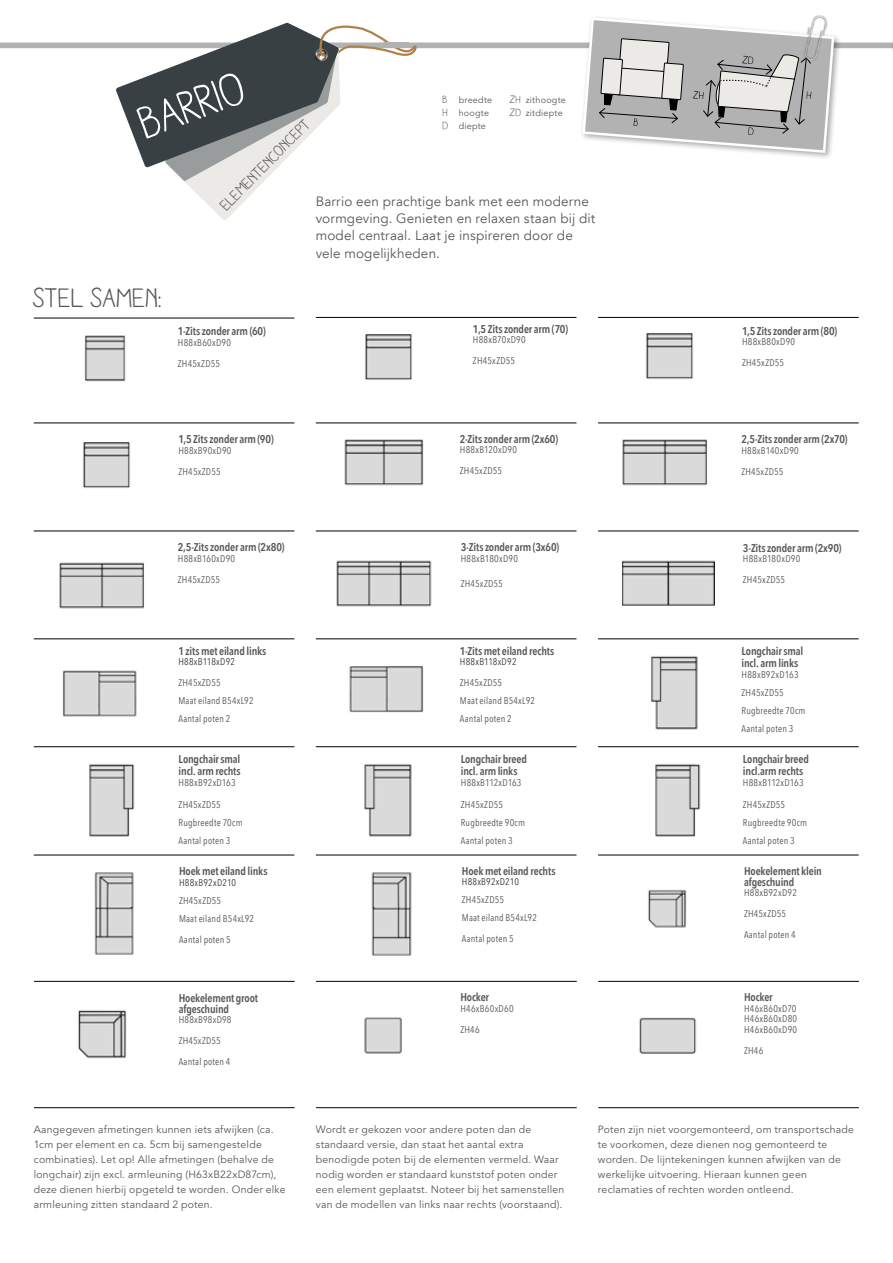
<style>
.page{position:relative;width:893px;height:1263px;background:#fff}
.page>*{position:absolute;margin:0;border:0;box-sizing:border-box;transform-origin:0 0}
.t1{font:45.9px "Aracne";color:#fff}
.t2{font:27.3px "Aracne";letter-spacing:-.005em;color:#575756}
.t3{font:15.45px "Aracne";color:#575756}
.t4{font:13.5px/17.2px "Avenir LT";letter-spacing:.01em;color:#575756}
.t5{font:600 11.25px/12px "Avenir Next Condensed";letter-spacing:-.015em;color:#575756}
.t6{font:10.5px/15px "Avenir LT Std";letter-spacing:.02em;color:#575756}
.t7{font:9.75px/18px "Avenir Next Condensed";letter-spacing:.02em;color:#575756}
.t8{font:9.75px "Avenir Next Condensed";letter-spacing:.025em;color:#3c3c3b}
.t9{font:9px/12.8px "Avenir LT Std";letter-spacing:.025em;color:#575756}
.s1{font-family:"Aracne";font-size:10.65px}
</style>
<div class="page">
<svg style="left:0;top:43px;width:891px;height:6px;fill:#b3b2b2"></svg>
<hr style="left:891px;top:40px;width:2px;height:106px;background:#000;opacity:.5">
<hr style="left:34px;top:318px;width:260px;height:1px;background:#000">
<hr style="left:316px;top:317px;width:260px;height:1px;background:#000">
<hr style="left:598px;top:317px;width:261px;height:1px;background:#000">
<hr style="left:34px;top:423px;width:260px;height:1px;background:#000">
<hr style="left:316px;top:423px;width:260px;height:1px;background:#000">
<hr style="left:598px;top:423px;width:261px;height:1px;background:#000">
<hr style="left:34px;top:531px;width:260px;height:1px;background:#000">
<hr style="left:316px;top:531px;width:260px;height:1px;background:#000">
<hr style="left:598px;top:531px;width:261px;height:1px;background:#000">
<hr style="left:34px;top:638px;width:260px;height:1px;background:#000">
<hr style="left:316px;top:638px;width:260px;height:1px;background:#000">
<hr style="left:598px;top:638px;width:261px;height:1px;background:#000">
<hr style="left:34px;top:746px;width:260px;height:1px;background:#000">
<hr style="left:316px;top:746px;width:260px;height:1px;background:#000">
<hr style="left:598px;top:746px;width:261px;height:1px;background:#000">
<hr style="left:34px;top:855px;width:260px;height:1px;background:#000">
<hr style="left:316px;top:855px;width:260px;height:1px;background:#000">
<hr style="left:598px;top:855px;width:261px;height:1px;background:#000">
<hr style="left:34px;top:981px;width:261px;height:1px;background:#000">
<hr style="left:316px;top:981px;width:261px;height:1px;background:#000">
<hr style="left:598px;top:981px;width:261px;height:1px;background:#000">
<hr style="left:34px;top:1107px;width:261px;height:1px;background:#000">
<hr style="left:316px;top:1107px;width:261px;height:1px;background:#000">
<hr style="left:598px;top:1107px;width:261px;height:1px;background:#000">
<svg style="left:116px;top:23px;width:301px;height:197px"></svg>
<div style="left:579px;top:14px;width:263px;height:146px;background:#000;opacity:.35"></div>
<svg style="left:581px;top:16px;width:255px;height:138px"></svg>
<div style="left:384px;top:43px;width:25px;height:5px;background:#b3b2b2"></div>
<img style="left:639px;top:1017px;width:58px;height:37px">
<img style="left:364px;top:1017px;width:38px;height:37px">
<img style="left:799px;top:14px;width:34px;height:50px">
<img style="left:344px;top:439px;width:80px;height:47px">
<img style="left:84px;top:335px;width:42px;height:47px">
<img style="left:365px;top:334px;width:47px;height:46px">
<img style="left:646px;top:333px;width:47px;height:46px">
<img style="left:83px;top:442px;width:47px;height:46px">
<img style="left:622px;top:439px;width:85px;height:47px">
<img style="left:59px;top:562px;width:85px;height:47px">
<img style="left:336px;top:560px;width:96px;height:47px">
<img style="left:62px;top:670px;width:75px;height:47px">
<img style="left:349px;top:666px;width:75px;height:47px">
<img style="left:371px;top:872px;width:41px;height:84px">
<img style="left:94px;top:872px;width:40px;height:83px">
<img style="left:648px;top:889px;width:39px;height:39px">
<img style="left:78px;top:1010px;width:49px;height:49px">
<img style="left:622px;top:560px;width:92px;height:46px">
<img style="left:651px;top:656px;width:47px;height:74px">
<img style="left:364px;top:764px;width:48px;height:73px">
<img style="left:89px;top:764px;width:46px;height:73px">
<img style="left:655px;top:764px;width:46px;height:73px">
<h1 class="t1" style="left:133px;top:99px;width:112px;rotate:-20deg">BARRIO</h1>
<p class="t9" style="left:510px;top:94px;width:58px"><span class="s1">ZH</span> zithoogte<br><span class="s1">ZD</span> zitdiepte</p>
<p class="t9" style="left:443px;top:94px;width:51px"><span class="s1">B</span> breedte<br><span class="s1">H</span> hoogte<br><span class="s1">D</span> diepte</p>
<h3 class="t3" style="left:217px;top:201px;width:122px;rotate:-45deg">ELEMENTENCONCEPT</h3>
<p class="t4" style="left:316px;top:193px;width:281px">Barrio een prachtige bank met een moderne vormgeving. Genieten en relaxen staan bij dit model centraal. Laat je inspireren door de vele mogelijkheden.</p>
<h2 class="t2" style="left:33px;top:282px;width:131px">STEL SAMEN:</h2>
<p class="t5" style="left:178px;top:325px;width:89px">1-Zits zonder arm (60)</p>
<p class="t7" style="left:178px;top:331px;width:55px;line-height:21px">H88xB60xD90<br>ZH45xZD55</p>
<p class="t5" style="left:178px;top:433px;width:97px">1,5 Zits zonder arm (90)</p>
<p class="t7" style="left:178px;top:439px;width:55px;line-height:21px">H88xB90xD90<br>ZH45xZD55</p>
<p class="t5" style="left:178px;top:541px;width:108px">2,5-Zits zonder arm (2x80)</p>
<p class="t7" style="left:178px;top:547px;width:59px;line-height:21px">H88xB160xD90<br>ZH45xZD55</p>
<p class="t5" style="left:178px;top:644px;width:90px">1 zits met eiland links</p>
<p class="t8" style="left:178px;top:653px;width:58px">H88xB118xD92</p>
<p class="t7" style="left:178px;top:673px;width:77px">ZH45xZD55<br>Maat eiland B54xL92<br>Aantal poten 2</p>
<p class="t5" style="left:179px;top:753px;width:64px">Longchair smal incl. arm rechts</p>
<p class="t7" style="left:179px;top:773px;width:59px">H88xB92xD163</p>
<p class="t7" style="left:179px;top:795px;width:66px">ZH45xZD55<br>Rugbreedte 70cm<br>Aantal poten 3</p>
<p class="t5" style="left:179px;top:865px;width:90px">Hoek met eiland links</p>
<p class="t8" style="left:179px;top:874px;width:59px">H88xB92xD210</p>
<p class="t7" style="left:179px;top:891px;width:77px">ZH45xZD55<br>Maat eiland B54xL92</p>
<p class="t7" style="left:179px;top:930px;width:53px">Aantal poten 5</p>
<p class="t5" style="left:179px;top:992px;width:81px;line-height:10.5px">Hoekelement groot afgeschuind</p>
<p class="t7" style="left:179px;top:1009px;width:54px;line-height:21px">H88xB98xD98<br>ZH45xZD55<br>Aantal poten 4</p>
<p class="t5" style="left:473px;top:323px;width:97px">1,5 Zits zonder arm (70)</p>
<p class="t7" style="left:473px;top:329px;width:54px;line-height:21px">H88xB70xD90<br>ZH45xZD55</p>
<p class="t5" style="left:460px;top:432px;width:100px">2-Zits zonder arm (2x60)</p>
<p class="t7" style="left:460px;top:439px;width:59px;line-height:21px">H88xB120xD90<br>ZH45xZD55</p>
<p class="t5" style="left:461px;top:541px;width:100px">3-Zits zonder arm (3x60)</p>
<p class="t7" style="left:461px;top:549px;width:59px">H88xB180xD90</p>
<p class="t7" style="left:461px;top:574px;width:44px">ZH45xZD55</p>
<p class="t5" style="left:460px;top:644px;width:96px">1-Zits met eiland rechts</p>
<p class="t8" style="left:460px;top:653px;width:58px">H88xB118xD92</p>
<p class="t7" style="left:460px;top:673px;width:77px">ZH45xZD55<br>Maat eiland B54xL92<br>Aantal poten 2</p>
<p class="t5" style="left:461px;top:753px;width:68px">Longchair breed incl. arm links</p>
<p class="t7" style="left:461px;top:773px;width:62px">H88xB112xD163</p>
<p class="t7" style="left:461px;top:795px;width:66px">ZH45xZD55<br>Rugbreedte 90cm<br>Aantal poten 3</p>
<p class="t5" style="left:462px;top:865px;width:95px">Hoek met eiland rechts</p>
<p class="t8" style="left:462px;top:874px;width:59px">H88xB92xD210</p>
<p class="t7" style="left:462px;top:890px;width:77px">ZH45xZD55<br>Maat eiland B54xL92</p>
<p class="t7" style="left:462px;top:929px;width:53px">Aantal poten 5</p>
<p class="t5" style="left:460px;top:991px;width:30px">Hocker</p>
<p class="t7" style="left:460px;top:997px;width:55px;line-height:21px">H46xB60xD60<br>ZH46</p>
<p class="t5" style="left:742px;top:324px;width:97px">1,5 Zits zonder arm (80)</p>
<p class="t7" style="left:742px;top:331px;width:55px;line-height:21px">H88xB80xD90<br>ZH45xZD55</p>
<p class="t5" style="left:741px;top:433px;width:108px">2,5-Zits zonder arm (2x70)</p>
<p class="t7" style="left:741px;top:439px;width:59px;line-height:21px">H88xB140xD90<br>ZH45xZD55</p>
<p class="t5" style="left:743px;top:541px;width:100px">3-Zits zonder arm (2x90)</p>
<p class="t7" style="left:743px;top:548px;width:59px;line-height:21px">H88xB180xD90<br>ZH45xZD55</p>
<p class="t5" style="left:741px;top:645px;width:63px">Longchair smal incl. arm links</p>
<p class="t7" style="left:741px;top:665px;width:66px">H88xB92xD163<br>ZH45xZD55<br>Rugbreedte 70cm<br>Aantal poten 3</p>
<p class="t5" style="left:743px;top:753px;width:68px">Longchair breed incl.arm rechts</p>
<p class="t7" style="left:743px;top:773px;width:62px">H88xB112xD163</p>
<p class="t7" style="left:743px;top:795px;width:66px">ZH45xZD55<br>Rugbreedte 90cm<br>Aantal poten 3</p>
<p class="t5" style="left:744px;top:866px;width:79px;line-height:10.5px">Hoekelement klein afgeschuind</p>
<p class="t7" style="left:744px;top:882px;width:54px;line-height:21px">H88xB92xD92<br>ZH45xZD55<br>Aantal poten 4</p>
<p class="t5" style="left:744px;top:991px;width:30px">Hocker</p>
<p class="t7" style="left:744px;top:1003px;width:55px;line-height:10.5px;text-align:justify">H46xB60xD70<br>H46xB60xD80<br>H46xB60xD90</p>
<p class="t7" style="left:744px;top:1041px;width:21px">ZH46</p>
<p class="t6" style="left:34px;top:1122px;width:253px">Aangegeven afmetingen kunnen iets afwijken (ca.<br>1cm per element en ca. 5cm bij samengestelde combinaties). Let op! Alle afmetingen (behalve de longchair) zijn excl. armleuning (H63xB22xD87cm), deze dienen hierbij opgeteld te worden. Onder elke armleuning zitten standaard 2 poten.</p>
<p class="t6" style="left:316px;top:1122px;width:250px">Wordt er gekozen voor andere poten dan de standaard versie, dan staat het aantal extra benodigde poten bij de elementen vermeld. Waar nodig worden er standaard kunststof poten onder een element geplaatst. Noteer bij het samenstellen van de modellen van links naar rechts (voorstaand).</p>
<p class="t6" style="left:598px;top:1122px;width:258px">Poten zijn niet voorgemonteerd, om transportschade te voorkomen, deze dienen nog gemonteerd te worden. De lijntekeningen kunnen afwijken van de werkelijke uitvoering. Hieraan kunnen geen reclamaties of rechten worden ontleend.</p>
</div>
